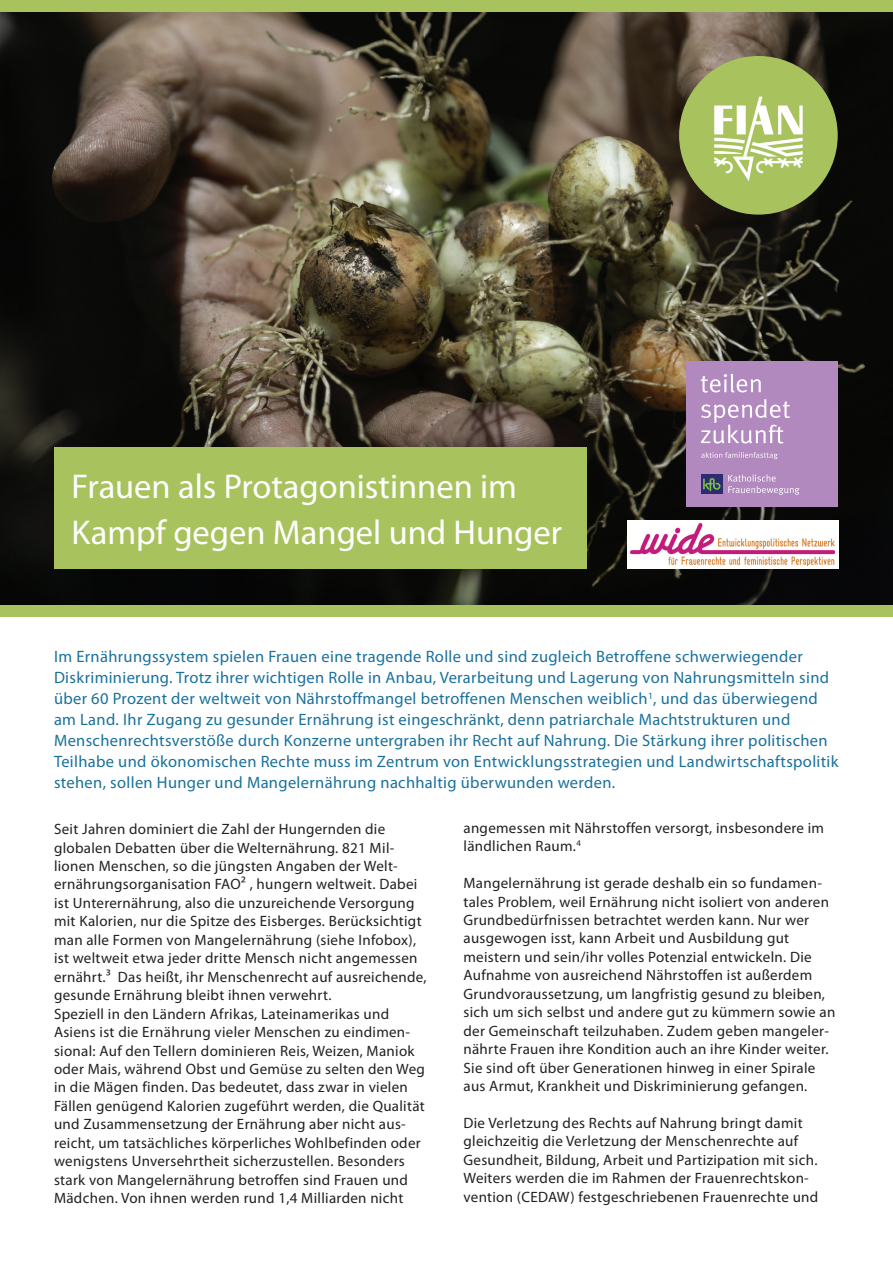
<style>
.page{position:relative;width:893px;height:1263px;background:#fff}
.page>*{position:absolute;margin:0;border:0;box-sizing:border-box;transform-origin:0 0}
.t1{font:34.5px/46.5px "Myriad Pro";color:#fff}
.t2{font:16.5px/21px "Myriad Pro";letter-spacing:.02em;color:#1a719c}
.t3{font:15px/18.5px "Myriad Pro";letter-spacing:.02em;color:#231f20}
</style>
<div class="page">
<img style="left:0;top:11px;width:893px;height:594px">
<div style="left:54px;top:447px;width:533px;height:122px;background:#a8c35e"></div>
<div style="left:0;top:605px;width:893px;height:11px;background:#a8c35e"></div>
<div style="left:0;top:0;width:893px;height:11px;background:#a8c35e"></div>
<svg style="left:679px;top:56px;width:159px;height:159px"></svg>
<div style="left:627px;top:521px;width:212px;height:48px;background:#fff"></div>
<img style="left:630px;top:523px;width:204px;height:43px">
<div style="left:686px;top:361px;width:152px;height:146px;background:#b289be"></div>
<svg style="left:701px;top:399px;width:89px;height:45px"></svg>
<svg style="left:701px;top:374px;width:60px;height:19px"></svg>
<svg style="left:701px;top:452px;width:77px;height:7px"></svg>
<div style="left:701px;top:475px;width:21px;height:19px;background:#2f2b71"></div>
<svg style="left:703px;top:478px;width:18px;height:14px"></svg>
<svg style="left:728px;top:474px;width:71px;height:21px"></svg>
<h1 class="t1" style="left:72px;top:462px;width:492px">Frauen als Protagonistinnen im<br>Kampf gegen Mangel und Hunger</h1>
<p class="t2" style="left:54px;top:646px;width:786px">Im Ernährungssystem spielen Frauen eine tragende Rolle und sind zugleich Betroffene schwerwiegender Diskriminierung. Trotz ihrer wichtigen Rolle in Anbau, Verarbeitung und Lagerung von Nahrungsmitteln sind über 60 Prozent der weltweit von Nährstoffmangel betroffenen Menschen weiblich<sup>1</sup>, und das überwiegend am Land. Ihr Zugang zu gesunder Ernährung ist eingeschränkt, denn patriarchale Machtstrukturen und Menschenrechtsverstöße durch Konzerne untergraben ihr Recht auf Nahrung. Die Stärkung ihrer politischen Teilhabe und ökonomischen Rechte muss im Zentrum von Entwicklungsstrategien und Landwirtschaftspolitik stehen, sollen Hunger und Mangelernährung nachhaltig überwunden werden.</p>
<p class="t3" style="left:54px;top:820px;width:374px">Seit Jahren dominiert die Zahl der Hungernden die globalen Debatten über die Welternährung. 821 Mil&shy;lionen Menschen, so die jüngsten Angaben der Welt&shy;ernährungsorganisation FAO² , hungern weltweit. Dabei ist Unterernährung, also die unzureichende Versorgung mit Kalorien, nur die Spitze des Eisberges. Berücksichtigt man alle Formen von Mangelernährung (siehe Infobox), ist weltweit etwa jeder dritte Mensch nicht angemessen ernährt.³ Das heißt, ihr Menschenrecht auf ausreichende, gesunde Ernährung bleibt ihnen verwehrt.<br>Speziell in den Ländern Afrikas, Lateinamerikas und Asiens ist die Ernährung vieler Menschen zu eindimen&shy;sional: Auf den Tellern dominieren Reis, Weizen, Maniok oder Mais, während Obst und Gemüse zu selten den Weg in die Mägen finden. Das bedeutet, dass zwar in vielen Fällen genügend Kalorien zugeführt werden, die Qualität und Zusammensetzung der Ernährung aber nicht aus&shy;reicht, um tatsächliches körperliches Wohlbefinden oder wenigstens Unversehrtheit sicherzustellen. Besonders stark von Mangelernährung betroffen sind Frauen und Mädchen. Von ihnen werden rund 1,4 Milliarden nicht</p>
<p class="t3" style="left:463px;top:818px;width:362px">angemessen mit Nährstoffen versorgt, insbesondere im ländlichen Raum.<sup>4</sup></p>
<p class="t3" style="left:463px;top:873px;width:373px">Mangelernährung ist gerade deshalb ein so fundamen&shy;tales Problem, weil Ernährung nicht isoliert von anderen Grundbedürfnissen betrachtet werden kann. Nur wer ausgewogen isst, kann Arbeit und Ausbildung gut meistern und sein/ihr volles Potenzial entwickeln. Die Aufnahme von ausreichend Nährstoffen ist außerdem Grundvoraussetzung, um langfristig gesund zu bleiben, sich um sich selbst und andere gut zu kümmern sowie an der Gemeinschaft teilzuhaben. Zudem geben mangeler&shy;nährte Frauen ihre Kondition auch an ihre Kinder weiter.<br>Sie sind oft über Generationen hinweg in einer Spirale aus Armut, Krankheit und Diskriminierung gefangen.</p>
<p class="t3" style="left:463px;top:1113px;width:356px">Die Verletzung des Rechts auf Nahrung bringt damit gleichzeitig die Verletzung der Menschenrechte auf Gesundheit, Bildung, Arbeit und Partizipation mit sich.<br>Weiters werden die im Rahmen der Frauenrechtskon&shy;vention (CEDAW) festgeschriebenen Frauenrechte und</p>
</div>
